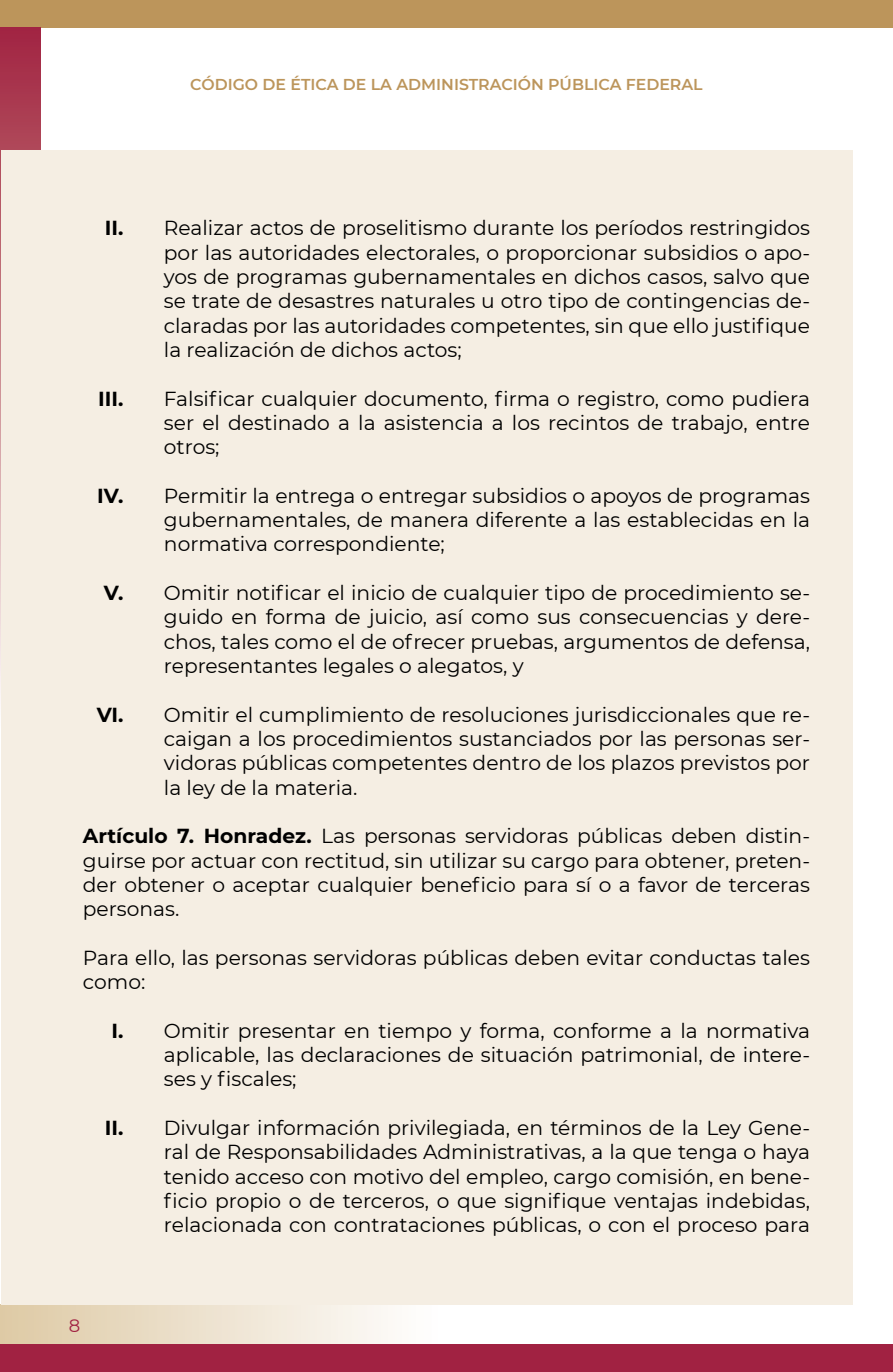
<style>
.page{position:relative;width:893px;height:1372px;background:#fff}
.page>*{position:absolute;margin:0;border:0;box-sizing:border-box;transform-origin:0 0}
.t1{font:20.25px/24.3px "Montserrat";color:#000;text-align:justify}
.t2{font:700 20.25px "Montserrat";color:#000}
.t3{font:18px "Montserrat";color:#a12242}
.t4{font:600 15.75px "Montserrat";color:#bc955b}
.s1{font-weight:700}
</style>
<div class="page">
<div style="left:0;top:1303px;width:439px;height:41px;background:linear-gradient(to right,#decaa5,#fffeff)"></div>
<div style="left:0;top:1344px;width:893px;height:27px;background:#a12242"></div>
<div style="left:0;top:0;width:893px;height:28px;background:#bc955b"></div>
<svg style="left:0;top:28px;width:40px;height:667px;background:#ac4056"></svg>
<div style="left:1px;top:150px;width:852px;height:1153px;background:#f5eee3"></div>
<p class="t4" style="left:190px;top:75px;width:514px">CÓDIGO DE ÉTICA DE LA ADMINISTRACIÓN PÚBLICA FEDERAL</p>
<p class="t1" style="left:164px;top:216px;width:648px;text-indent:-59px"><span class="s1">II.</span> Realizar actos de proselitismo durante los períodos restringidos por las autoridades electorales, o proporcionar subsidios o apo&shy;yos de programas gubernamentales en dichos casos, salvo que se trate de desastres naturales u otro tipo de contingencias de&shy;claradas por las autoridades competentes, sin que ello justifique la realización de dichos actos;</p>
<p class="t2" style="left:98px;top:386px;width:27px">III.</p>
<p class="t1" style="left:164px;top:386px;width:648px">Falsificar cualquier documento, firma o registro, como pudiera ser el destinado a la asistencia a los recintos de trabajo, entre otros;</p>
<p class="t1" style="left:164px;top:483px;width:648px;text-indent:-67px"><span class="s1">IV.</span> Permitir la entrega o entregar subsidios o apoyos de programas gubernamentales, de manera diferente a las establecidas en la normativa correspondiente;</p>
<p class="t1" style="left:164px;top:580px;width:648px;text-indent:-60px"><span class="s1">V.</span> Omitir notificar el inicio de cualquier tipo de procedimiento se&shy;guido en forma de juicio, así como sus consecuencias y dere&shy;chos, tales como el de ofrecer pruebas, argumentos de defensa, representantes legales o alegatos, y</p>
<p class="t1" style="left:164px;top:702px;width:648px;text-indent:-67px"><span class="s1">VI.</span> Omitir el cumplimiento de resoluciones jurisdiccionales que re&shy;caigan a los procedimientos sustanciados por las personas ser&shy;vidoras públicas competentes dentro de los plazos previstos por la ley de la materia.</p>
<p class="t1" style="left:83px;top:823px;width:729px"><span class="s1">Artículo 7. Honradez.</span> Las personas servidoras públicas deben distin&shy;guirse por actuar con rectitud, sin utilizar su cargo para obtener, preten&shy;der obtener o aceptar cualquier beneficio para sí o a favor de terceras personas.</p>
<p class="t1" style="left:83px;top:945px;width:729px">Para ello, las personas servidoras públicas deben evitar conductas tales como:</p>
<p class="t1" style="left:164px;top:1018px;width:648px;text-indent:-52px"><span class="s1">I.</span> Omitir presentar en tiempo y forma, conforme a la normativa aplicable, las declaraciones de situación patrimonial, de intere&shy;ses y fiscales;</p>
<p class="t1" style="left:164px;top:1115px;width:648px;text-indent:-59px"><span class="s1">II.</span> Divulgar información privilegiada, en términos de la Ley Gene&shy;ral de Responsabilidades Administrativas, a la que tenga o haya tenido acceso con motivo del empleo, cargo comisión, en bene&shy;ficio propio o de terceros, o que signifique ventajas indebidas, relacionada con contrataciones públicas, o con el proceso para</p>
<p class="t3" style="left:69px;top:1313px;width:13px">8</p>
</div>
